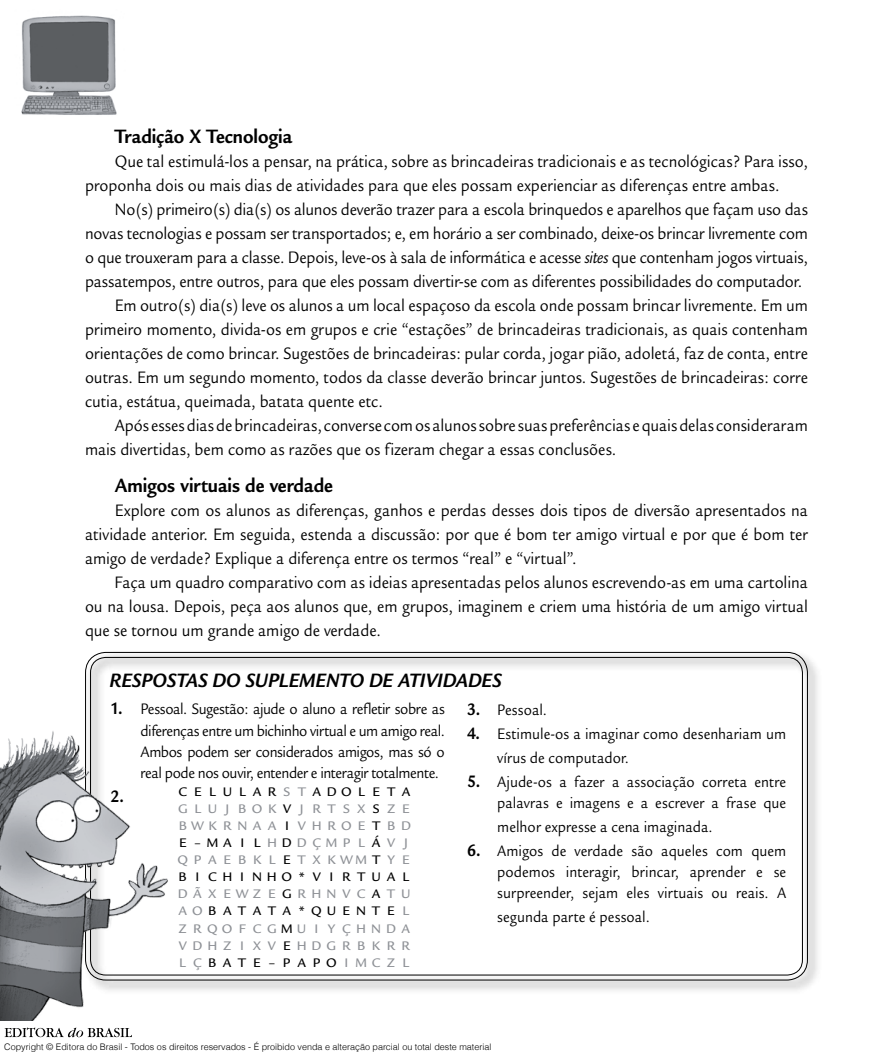
<style>
.page{position:relative;width:893px;height:1055px;background:#fff}
.page>*{position:absolute;margin:0;border:0;box-sizing:border-box;transform-origin:0 0}
.t1{font:700 21px "Legacy Sans";color:#000;scale:.9 1}
.t2{font:italic 700 21px "Legacy Sans";letter-spacing:-.005em;color:#000;scale:.9 1}
.t3{font:18px/24px "Legacy Sans";color:#000;text-align:justify;scale:.9 1}
.t4{font:700 18px "Legacy Sans";color:#000;scale:.9 1}
.t5{font:16.5px/21px "Legacy Sans";color:#000;text-align:justify;scale:.9 1}
.t6{font:500 13.5px/17px "Legacy Sans";letter-spacing:.5em;color:#8e9196}
.t7{font:300 9px "Helvetica";color:#000}
.s1{font-style:italic}
.s2{font-weight:700;font-size:18px}
.s3{color:#000}
</style>
<div class="page">
<svg style="left:5px;top:1027px;width:127px;height:10px"></svg>
<img style="left:21px;top:15px;width:96px;height:100px">
<div style="left:83px;top:650px;width:739px;height:344px;background:#000;opacity:.75"></div>
<img style="left:0;top:712px;width:172px;height:308px">
<p class="t1" style="left:115px;top:124px;width:199px">Tradição X Tecnologia</p>
<p class="t3" style="left:85px;top:149px;width:805px;text-indent:30px">Que tal estimulá-los a pensar, na prática, sobre as brincadeiras tradicionais e as tecnológicas? Para isso, proponha dois ou mais dias de atividades para que eles possam experienciar as diferenças entre ambas.</p>
<p class="t3" style="left:115px;top:197px;width:772px">No(s) primeiro(s) dia(s) os alunos deverão trazer para a escola brinquedos e aparelhos que façam uso das</p>
<p class="t3" style="left:85px;top:221px;width:805px">novas tecnologias e possam ser transportados; e, em horário a ser combinado, deixe-os brincar livremente com</p>
<p class="t3" style="left:85px;top:245px;width:805px">o que trouxeram para a classe. Depois, leve-os à sala de informática e acesse <span class="s1">sites</span> que contenham jogos virtuais,</p>
<p class="t3" style="left:85px;top:269px;width:798px">passatempos, entre outros, para que eles possam divertir-se com as diferentes possibilidades do computador.</p>
<p class="t3" style="left:115px;top:293px;width:772px">Em outro(s) dia(s) leve os alunos a um local espaçoso da escola onde possam brincar livremente. Em um</p>
<p class="t3" style="left:85px;top:317px;width:805px">primeiro momento, divida-os em grupos e crie “estações” de brincadeiras tradicionais, as quais contenham</p>
<p class="t3" style="left:85px;top:341px;width:805px">orientações de como brincar. Sugestões de brincadeiras: pular corda, jogar pião, adoletá, faz de conta, entre</p>
<p class="t3" style="left:85px;top:365px;width:805px">outras. Em um segundo momento, todos da classe deverão brincar juntos. Sugestões de brincadeiras: corre</p>
<p class="t3" style="left:85px;top:389px;width:332px">cutia, estátua, queimada, batata quente etc.</p>
<p class="t3" style="left:115px;top:413px;width:772px">Após esses dias de brincadeiras, converse com os alunos sobre suas preferências e quais delas consideraram</p>
<p class="t3" style="left:85px;top:437px;width:592px">mais divertidas, bem como as razões que os fizeram chegar a essas conclusões.</p>
<p class="t1" style="left:115px;top:473px;width:244px">Amigos virtuais de verdade</p>
<p class="t3" style="left:85px;top:498px;width:805px;text-indent:30px">Explore com os alunos as diferenças, ganhos e perdas desses dois tipos de diversão apresentados na atividade anterior. Em seguida, estenda a discussão: por que é bom ter amigo virtual e por que é bom ter amigo de verdade? Explique a diferença entre os termos “real” e “virtual”.</p>
<p class="t3" style="left:85px;top:570px;width:805px;text-indent:30px">Faça um quadro comparativo com as ideias apresentadas pelos alunos escrevendo-as em uma cartolina ou na lousa. Depois, peça aos alunos que, em grupos, imaginem e criem uma história de um amigo virtual que se tornou um grande amigo de verdade.</p>
<p class="t2" style="left:109px;top:668px;width:385px">RESPOSTAS DO SUPLEMENTO DE ATIVIDADES</p>
<p class="t5" style="left:141px;top:699px;width:340px;text-indent:-30px"><span class="s2">1.</span> Pessoal. Sugestão: ajude o aluno a refletir sobre as diferenças entre um bichinho virtual e um amigo real.<br>Ambos podem ser considerados amigos, mas só o real pode nos ouvir, entender e interagir totalmente.</p>
<p class="t4" style="left:111px;top:785px;width:17px">2.</p>
<p class="t6" style="left:177px;top:783px;width:234px"><span class="s3">CE LULAR</span>ST<span class="s3">ADOLETA<br></span>GLU JBOK<span class="s3">V</span>JRTSX<span class="s3">S</span>ZE<br>BWKRNAA <span class="s3">I</span> VHROE <span class="s3">T</span>BD<br><span class="s3">E –MAI L</span>H<span class="s3">D</span>DÇMP L<span class="s3">Á</span>V J<br>QPAEBKL<span class="s3">E</span>TXKWM<span class="s3">T</span>YE<br><span class="s3">B I CHI NHO*VI RTUAL<br></span>DÃXEWZE<span class="s3">G</span>RHNVC<span class="s3">A</span>TU<br>AO<span class="s3">BATATA*QU EN TE</span> L<br>ZRQOFCG<span class="s3">M</span>U I YÇHNDA<br>VDHZ I XV<span class="s3">E</span>HDGRBKRR<br>LÇ<span class="s3">BATE –PAPO</span>I MCZL</p>
<p class="t5" style="left:467px;top:699px;width:90px"><span class="s2">3.</span> Pessoal.</p>
<p class="t5" style="left:497px;top:721px;width:322px;line-height:24px;text-indent:-30px"><span class="s2">4.</span> Estimule-os a imaginar como desenhariam um vírus de computador.</p>
<p class="t5" style="left:467px;top:771px;width:356px;text-align:right"><span class="s2">5.</span> Ajude-os a fazer a associação correta entre palavras e imagens e a escrever a frase que</p>
<p class="t5" style="left:497px;top:816px;width:241px">melhor expresse a cena imaginada.</p>
<p class="t5" style="left:497px;top:840px;width:323px;text-indent:-30px"><span class="s2">6.</span> Amigos de verdade são aqueles com quem podemos interagir, brincar, aprender e se surpreender, sejam eles virtuais ou reais. A</p>
<p class="t5" style="left:497px;top:906px;width:171px">segunda parte é pessoal.</p>
<p class="t7" style="left:4px;top:1041px;width:489px">Copyright © Editora do Brasil - Todos os direitos reservados - É proibido venda e alteração parcial ou total deste material</p>
</div>
